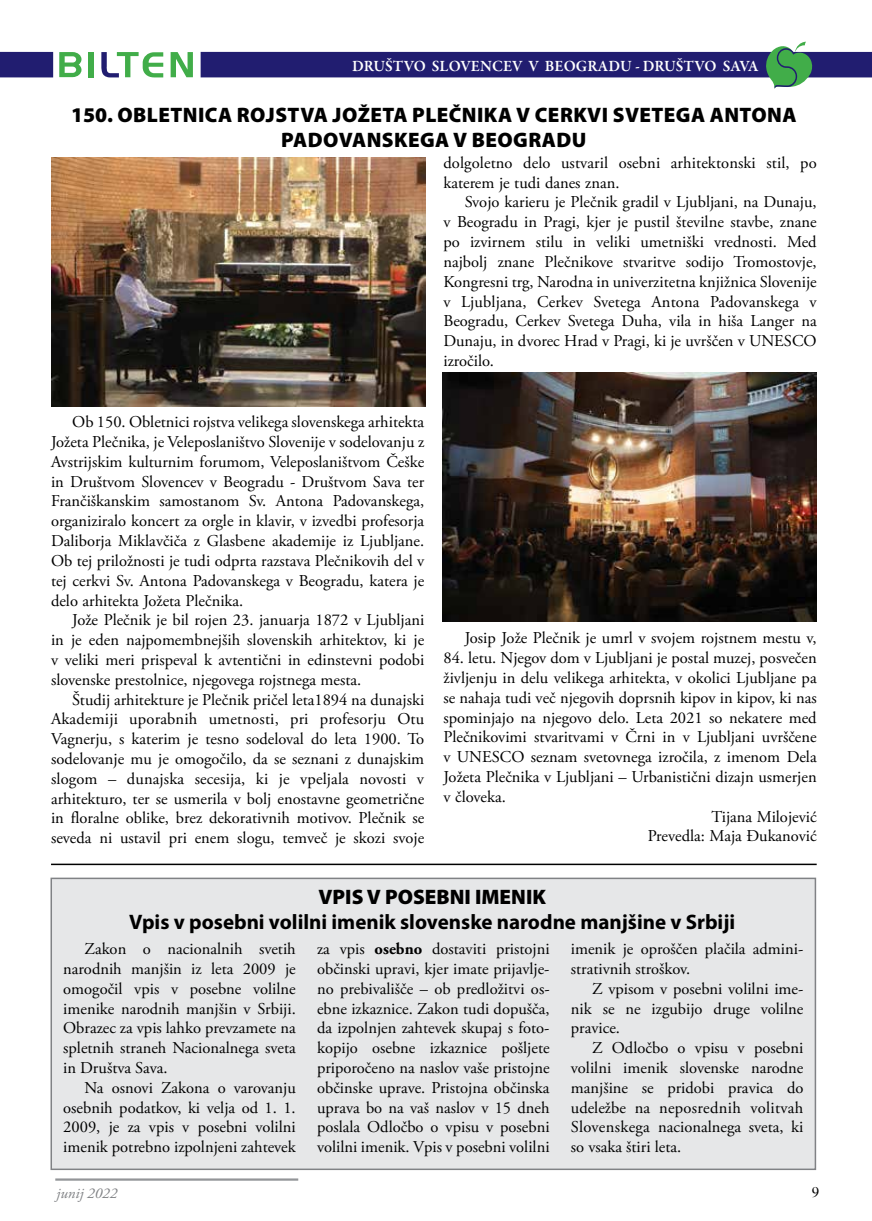
<style>
.page{position:relative;width:872px;height:1221px;background:#fff}
.page>*{position:absolute;margin:0;border:0;box-sizing:border-box;transform-origin:0 0}
.t1{font:900 21px "Myriad Pro";letter-spacing:.02em;color:#000}
.t2{font:700 21px "Myriad Pro";color:#000}
.t3{font:900 21px "Myriad Pro";color:#000}
.t4{font:16.5px/19.8px "Adobe Garamond Pro";color:#000;text-align:justify}
.t5{font:600 15.9px "Garamond Premr Pro";color:#fff}
.t6{font:italic 15px "Adobe Garamond Pro";color:#808285}
.t7{font:15px "C00 L";color:#000}
.s1{font-weight:700}
</style>
<div class="page">
<hr style="left:55px;top:1178px;width:243px;height:2px;background:#939598">
<div style="left:201px;top:52px;width:671px;height:25px;background:#211d70"></div>
<div style="left:0;top:52px;width:53px;height:25px;background:#211d70"></div>
<div style="left:89px;top:52px;width:5px;height:25px;background:#41ad49"></div>
<svg style="left:171px;top:52px;width:22px;height:25px"></svg>
<svg style="left:59px;top:52px;width:22px;height:25px"></svg>
<svg style="left:101px;top:52px;width:62px;height:25px"></svg>
<svg style="left:759px;top:42px;width:53px;height:47px"></svg>
<img style="left:442px;top:372px;width:374px;height:250px">
<img style="left:51px;top:157px;width:374px;height:250px">
<hr style="left:51px;top:863px;width:765px;height:2px;background:#000">
<div style="left:50px;top:877px;width:766px;height:292px;background:#e6e7e8;border:2px solid #808285"></div>
<p class="t5" style="left:352px;top:56px;width:408px">DRUŠTVO SLOVENCEV V BEOGRADU - DRUŠTVO SAVA</p>
<p class="t1" style="left:71px;top:101px;width:61px">150. OBL</p>
<p class="t1" style="left:158px;top:101px;width:144px">ETNI CA ROJSTVA</p>
<p class="t1" style="left:332px;top:101px;width:143px">JOŽETA PLEČNIKA</p>
<p class="t1" style="left:516px;top:101px;width:69px">V CERKVI</p>
<p class="t1" style="left:613px;top:101px;width:127px">SVETEGA ANTONA</p>
<p class="t1" style="left:281px;top:126px;width:28px">PADOVAN</p>
<p class="t1" style="left:382px;top:126px;width:206px">SKEGA V BEOGRADU</p>
<p class="t4" style="left:443px;top:153px;width:375px">dolgoletno delo ustvaril osebni arhitektonski stil, po katerem je tudi danes znan.</p>
<p class="t4" style="left:443px;top:193px;width:375px;text-indent:21px">Svojo karieru je Plečnik gradil v Ljubljani, na Dunaju, v Beogradu in Pragi, kjer je pustil številne stavbe, znane po izvirnem stilu in veliki umetniški vrednosti. Med najbolj znane Plečnikove stvaritve sodijo Tromostovje, Kongresni trg, Narodna in univerzitetna knjižnica Slovenije v Ljubljana, Cerkev Svetega Antona Padovanskega v Beogradu, Cerkev Svetega Duha, vila in hiša Langer na Dunaju, in dvorec Hrad v Pragi, ki je uvrščen v UNESCO izročilo.</p>
<p class="t4" style="left:51px;top:412px;width:375px;text-indent:21px">Ob 150. Obletnici rojstva velikega slovenskega arhitekta Jožeta Plečnika, je Veleposlaništvo Slovenije v sodelovanju z Avstrijskim kulturnim forumom, Veleposlaništvom Češke in Društvom Slovencev v Beogradu - Društvom Sava ter Frančiškanskim samostanom Sv. Antona Padovanskega, organiziralo koncert za orgle in klavir, v izvedbi profesorja Daliborja Miklavčiča z Glasbene akademije iz Ljubljane.<br>Ob tej priložnosti je tudi odprta razstava Plečnikovih del v tej cerkvi Sv. Antona Padovanskega v Beogradu, katera je delo arhitekta Jožeta Plečnika.</p>
<p class="t4" style="left:51px;top:610px;width:375px;text-indent:21px">Jože Plečnik je bil rojen 23. januarja 1872 v Ljubljani in je eden najpomembnejših slovenskih arhitektov, ki je v veliki meri prispeval k avtentični in edinstevni podobi slovenske prestolnice, njegovega rojstnega mesta.</p>
<p class="t4" style="left:51px;top:690px;width:375px;text-indent:21px">Študij arhitekture je Plečnik pričel leta1894 na dunajski Akademiji uporabnih umetnosti, pri profesorju Otu Vagnerju, s katerim je tesno sodeloval do leta 1900. To sodelovanje mu je omogočilo, da se seznani z dunajskim slogom – dunajska secesija, ki je vpeljala novosti v arhitekturo, ter se usmerila v bolj enostavne geometrične in floralne oblike, brez dekorativnih motivov. Plečnik se seveda ni ustavil pri enem slogu, temveč je skozi svoje</p>
<p class="t4" style="left:465px;top:628px;width:353px">Josip Jože Plečnik je umrl v svojem rojstnem mestu v,</p>
<p class="t4" style="left:443px;top:648px;width:375px">84. letu. Njegov dom v Ljubljani je postal muzej, posvečen</p>
<p class="t4" style="left:443px;top:668px;width:375px">življenju in delu velikega arhitekta, v okolici Ljubljane pa</p>
<p class="t4" style="left:443px;top:688px;width:375px">se nahaja tudi več njegovih doprsnih kipov in kipov, ki nas</p>
<p class="t4" style="left:443px;top:708px;width:375px">spominjajo na njegovo delo. Leta 2021 so nekatere med</p>
<p class="t4" style="left:443px;top:727px;width:375px">Plečnikovimi stvaritvami v Črni in v Ljubljani uvrščene</p>
<p class="t4" style="left:443px;top:747px;width:375px">v UNESCO seznam svetovnega izročila, z imenom Dela</p>
<p class="t4" style="left:443px;top:767px;width:375px">Jožeta Plečnika v Ljubljani – Urbanistični dizajn usmerjen</p>
<p class="t4" style="left:443px;top:787px;width:64px">v človeka.</p>
<p class="t4" style="left:711px;top:807px;width:107px">Tijana Milojević</p>
<p class="t4" style="left:647px;top:826px;width:170px">Prevedla: Maja Đukanović</p>
<p class="t3" style="left:318px;top:883px;width:229px">VPIS V POSEBNI IMENIK</p>
<p class="t2" style="left:129px;top:908px;width:607px">Vpis v posebni volilni imenik slovenske narodne manjšine v Srbiji</p>
<p class="t4" style="left:63px;top:939px;width:234px;text-indent:21px">Zakon o nacionalnih svetih narodnih manjšin iz leta 2009 je omogočil vpis v posebne volilne imenike narodnih manjšin v Srbiji.<br>Obrazec za vpis lahko prevzamete na spletnih straneh Nacionalnega sveta in Društva Sava.</p>
<p class="t4" style="left:63px;top:1078px;width:234px;text-indent:21px">Na osnovi Zakona o varovanju osebnih podatkov, ki velja od 1. 1.<br>2009, je za vpis v posebni volilni imenik potrebno izpolnjeni zahtevek</p>
<p class="t6" style="left:57px;top:1183px;width:62px">junij 2022</p>
<p class="t4" style="left:317px;top:939px;width:234px">za vpis <span class="s1">osebno</span> dostaviti pristojni občinski upravi, kjer imate prijavlje&shy;no prebivališče – ob predložitvi os&shy;ebne izkaznice. Zakon tudi dopušča, da izpolnjen zahtevek skupaj s foto&shy;kopijo osebne izkaznice pošljete priporočeno na naslov vaše pristojne občinske uprave. Pristojna občinska uprava bo na vaš naslov v 15 dneh poslala Odločbo o vpisu v posebni volilni imenik. Vpis v posebni volilni</p>
<p class="t4" style="left:571px;top:939px;width:234px">imenik je oproščen plačila admini&shy;strativnih stroškov.</p>
<p class="t4" style="left:571px;top:979px;width:234px;text-indent:21px">Z vpisom v posebni volilni ime&shy;nik se ne izgubijo druge volilne pravice.</p>
<p class="t4" style="left:571px;top:1038px;width:234px;text-indent:21px">Z Odločbo o vpisu v posebni volilni imenik slovenske narodne manjšine se pridobi pravica do udeležbe na neposrednih volitvah Slovenskega nacionalnega sveta, ki so vsaka štiri leta.</p>
<p class="t7" style="left:812px;top:1183px;width:9px">9</p>
</div>
